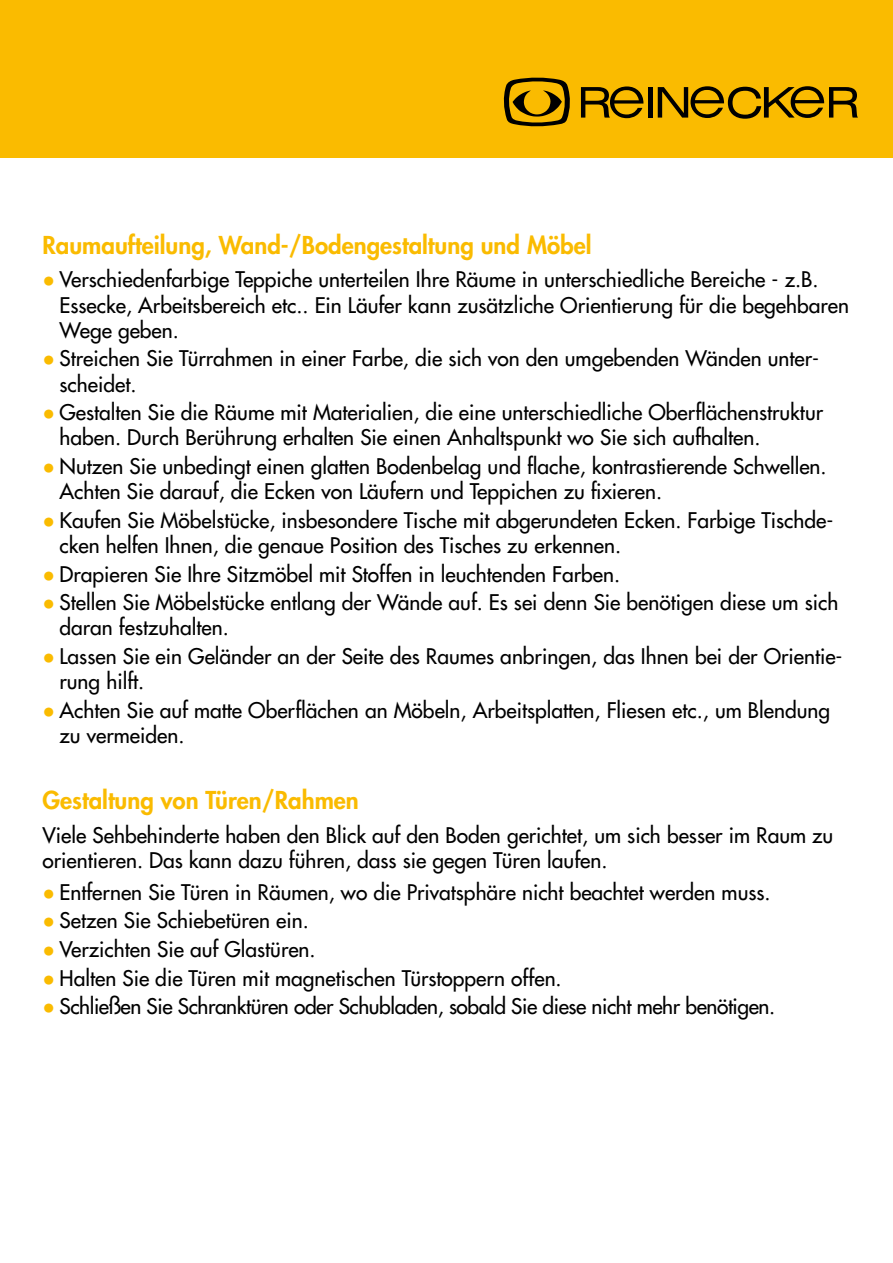
<style>
.page{position:relative;width:893px;height:1263px;background:#fff}
.page>*{position:absolute;margin:0;border:0;box-sizing:border-box;transform-origin:0 0}
.t1{font:800 24px "Futura Std";color:#fabb00}
.t2{font:500 21px/25.2px "Futura Std";color:#000}
.t3{font:500 21px "Futura Std";letter-spacing:-.02em;color:#000}
.s1{font-family:"Arial";font-weight:400;color:#fabb00}
</style>
<div class="page">
<div style="left:0;top:0;width:893px;height:157px;background:#fabb00"></div>
<hr style="left:648px;top:87px;width:4px;height:31px;background:#000">
<svg style="left:581px;top:86px;width:62px;height:32px"></svg>
<svg style="left:658px;top:86px;width:200px;height:33px"></svg>
<svg style="left:504px;top:78px;width:66px;height:48px"></svg>
<p class="t1" style="left:43px;top:230px;width:551px">Raumaufteilung, Wand-/Bodengestaltung und Möbel</p>
<p class="t2" style="left:60px;top:267px;width:791px;text-indent:-17px"><span class="s1">●</span> Verschiedenfarbige Teppiche unterteilen Ihre Räume in unterschiedliche Bereiche - z.B.<br>Essecke, Arbeitsbereich etc.. Ein Läufer kann zusätzliche Orientierung für die begehbaren<br>Wege geben.</p>
<p class="t2" style="left:60px;top:346px;width:761px;text-indent:-17px"><span class="s1">●</span> Streichen Sie Türrahmen in einer Farbe, die sich von den umgebenden Wänden unter&shy;scheidet.</p>
<p class="t2" style="left:60px;top:400px;width:765px;text-indent:-17px"><span class="s1">●</span> Gestalten Sie die Räume mit Materialien, die eine unterschiedliche Oberflächenstruktur haben. Durch Berührung erhalten Sie einen Anhaltspunkt wo Sie sich aufhalten.</p>
<p class="t2" style="left:60px;top:454px;width:769px;text-indent:-17px"><span class="s1">●</span> Nutzen Sie unbedingt einen glatten Bodenbelag und flache, kontrastierende Schwellen.<br>Achten Sie darauf, die Ecken von Läufern und Teppichen zu fixieren.</p>
<p class="t2" style="left:60px;top:508px;width:775px;text-indent:-17px"><span class="s1">●</span> Kaufen Sie Möbelstücke, insbesondere Tische mit abgerundeten Ecken. Farbige Tischde&shy;cken helfen Ihnen, die genaue Position des Tisches zu erkennen.</p>
<p class="t2" style="left:43px;top:561px;width:579px"><span class="s1">●</span> Drapieren Sie Ihre Sitzmöbel mit Stoffen in leuchtenden Farben.</p>
<p class="t2" style="left:60px;top:590px;width:780px;text-indent:-17px"><span class="s1">●</span> Stellen Sie Möbelstücke entlang der Wände auf. Es sei denn Sie benötigen diese um sich daran festzuhalten.</p>
<p class="t2" style="left:60px;top:644px;width:785px;text-indent:-17px"><span class="s1">●</span> Lassen Sie ein Geländer an der Seite des Raumes anbringen, das Ihnen bei der Orientie&shy;rung hilft.</p>
<p class="t2" style="left:60px;top:698px;width:772px;text-indent:-17px"><span class="s1">●</span> Achten Sie auf matte Oberflächen an Möbeln, Arbeitsplatten, Fliesen etc., um Blendung zu vermeiden.</p>
<p class="t1" style="left:43px;top:785px;width:318px">Gestaltung von Türen/Rahmen</p>
<p class="t2" style="left:43px;top:823px;width:792px">Viele Sehbehinderte haben den Blick auf den Boden gerichtet, um sich besser im Raum zu orientieren. Das kann dazu führen, dass sie gegen Türen laufen.</p>
<p class="t2" style="left:43px;top:879px;width:730px"><span class="s1">●</span> Entfernen Sie Türen in Räumen, wo die Privatsphäre nicht beachtet werden muss.</p>
<p class="t2" style="left:43px;top:908px;width:268px"><span class="s1">●</span> Setzen Sie Schiebetüren ein.</p>
<p class="t2" style="left:43px;top:937px;width:275px"><span class="s1">●</span> Verzichten Sie auf Glastüren.</p>
<p class="t2" style="left:43px;top:965px;width:521px"><span class="s1">●</span> Halten Sie die Türen mit magnetischen Türstoppern offen.</p>
<p class="t3" style="left:43px;top:993px;width:734px"><span class="s1">●</span> Schließen Sie Schranktüren oder Schubladen, sobald Sie diese nicht mehr benötigen.</p>
</div>
